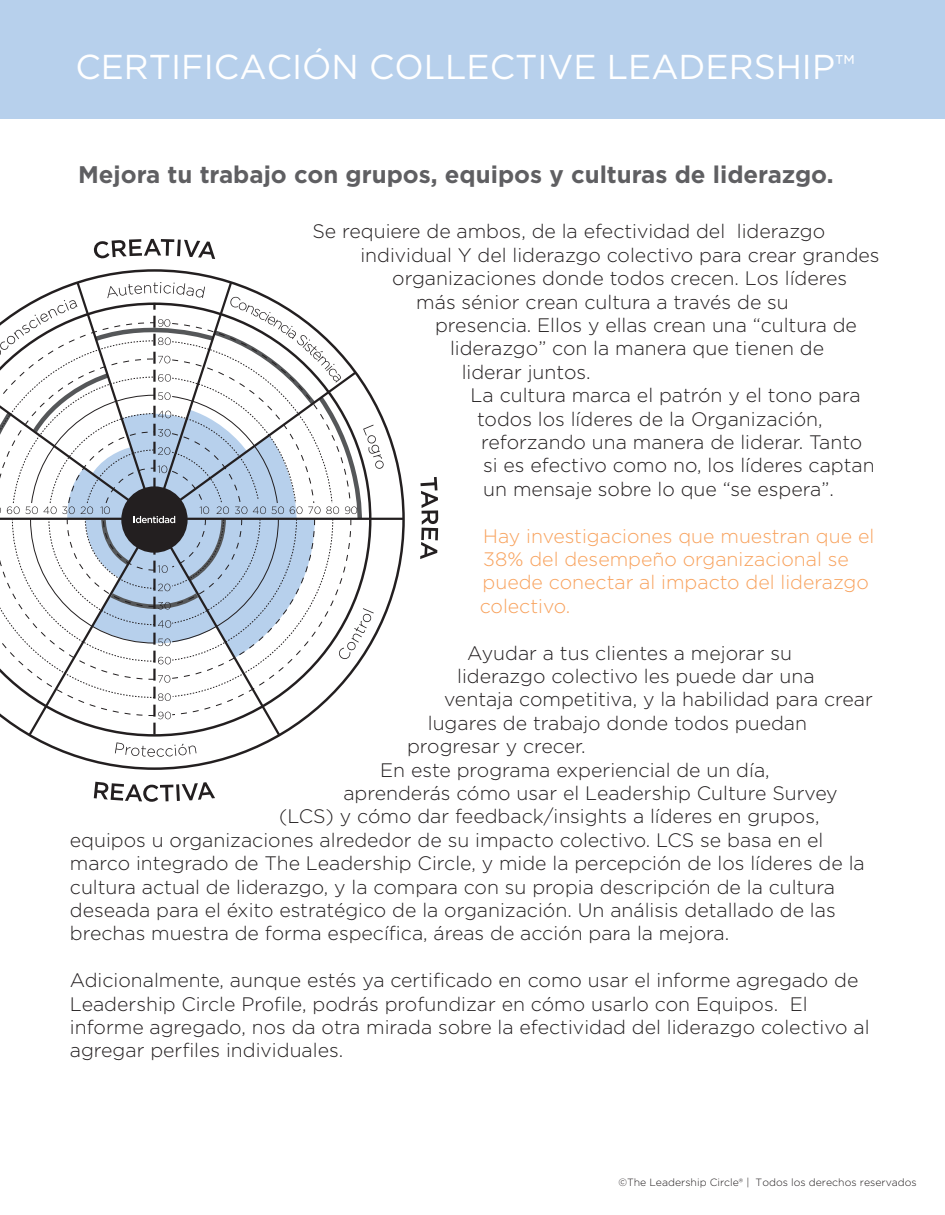
<style>
.page{position:relative;width:945px;height:1215px;background:#fff}
.page>*{position:absolute;margin:0;border:0;box-sizing:border-box;transform-origin:0 0}
.t1{font:34.5px "Gotham";color:#fff}
.t2{font:700 24px "Gotham";color:#5f5f62}
.t3{font:300 19.5px/23.4px "Gotham";color:#231f20}
.t4{font:300 19.5px/23.4px "Gotham";color:#f8a25d}
.t5{font:300 10.5px "Gotham";color:#231f20}
.s1{font-size:28.5px}
</style>
<div class="page">
<div style="left:0;top:0;width:945px;height:118px;background:#b7d0ec"></div>
<svg style="left:75px;top:269px;width:330px;height:501px"></svg>
<svg style="left:0;top:280px;width:384px;height:477px"></svg>
<svg style="left:93px;top:239px;width:122px;height:20px"></svg>
<svg style="left:420px;top:477px;width:18px;height:82px"></svg>
<svg style="left:94px;top:782px;width:121px;height:20px"></svg>
<h1 class="t1" style="left:75px;top:45px;width:781px">CERTIFICACIÓN COLLECTIVE LEADERSHIP<span class="s1">™</span></h1>
<p class="t2" style="left:78px;top:159px;width:757px">Mejora tu trabajo con grupos, equipos y culturas de liderazgo.</p>
<p class="t3" style="left:312px;top:219px;width:514px">Se requiere de ambos, de la efectividad del liderazgo</p>
<p class="t3" style="left:360px;top:243px;width:521px">individual Y del liderazgo colectivo para crear grandes</p>
<p class="t3" style="left:392px;top:266px;width:456px">organizaciones donde todos crecen. Los líderes</p>
<p class="t3" style="left:416px;top:290px;width:374px">más sénior crean cultura a través de su</p>
<p class="t3" style="left:435px;top:313px;width:423px">presencia. Ellos y ellas crean una “cultura de</p>
<p class="t3" style="left:450px;top:336px;width:376px">liderazgo” con la manera que tienen de</p>
<p class="t3" style="left:462px;top:360px;width:131px">liderar juntos.</p>
<p class="t3" style="left:471px;top:383px;width:392px">La cultura marca el patrón y el tono para</p>
<p class="t3" style="left:477px;top:407px;width:347px">todos los líderes de la Organización,</p>
<p class="t3" style="left:481px;top:430px;width:383px">reforzando una manera de liderar. Tanto</p>
<p class="t3" style="left:483px;top:453px;width:393px">si es efectivo como no, los líderes captan</p>
<p class="t3" style="left:483px;top:477px;width:352px">un mensaje sobre lo que “se espera”.</p>
<p class="t4" style="left:480px;top:524px;width:396px">Hay investigaciones que muestran que el<br>38% del desempeño organizacional se puede conectar al impacto del liderazgo colectivo.</p>
<p class="t3" style="left:467px;top:641px;width:326px">Ayudar a tus clientes a mejorar su</p>
<p class="t3" style="left:457px;top:664px;width:359px">liderazgo colectivo les puede dar una</p>
<p class="t3" style="left:444px;top:687px;width:430px">ventaja competitiva, y la habilidad para crear</p>
<p class="t3" style="left:428px;top:711px;width:381px">lugares de trabajo donde todos puedan</p>
<p class="t3" style="left:407px;top:734px;width:180px">progresar y crecer.</p>
<p class="t3" style="left:380px;top:758px;width:391px">En este programa experiencial de un día,</p>
<p class="t3" style="left:343px;top:781px;width:496px">aprenderás cómo usar el Leadership Culture Survey</p>
<p class="t3" style="left:279px;top:804px;width:542px">(LCS) y cómo dar feedback/insights a líderes en grupos,</p>
<p class="t3" style="left:70px;top:828px;width:755px">equipos u organizaciones alrededor de su impacto colectivo. LCS se basa en el</p>
<p class="t3" style="left:70px;top:851px;width:796px">marco integrado de The Leadership Circle, y mide la percepción de los líderes de la</p>
<p class="t3" style="left:70px;top:875px;width:767px">cultura actual de liderazgo, y la compara con su propia descripción de la cultura</p>
<p class="t3" style="left:70px;top:898px;width:767px">deseada para el éxito estratégico de la organización. Un análisis detallado de las</p>
<p class="t3" style="left:70px;top:921px;width:661px">brechas muestra de forma específica, áreas de acción para la mejora.</p>
<p class="t3" style="left:70px;top:968px;width:801px">Adicionalmente, aunque estés ya certificado en como usar el informe agregado de Leadership Circle Profile, podrás profundizar en cómo usarlo con Equipos. El informe agregado, nos da otra mirada sobre la efectividad del liderazgo colectivo al agregar perfiles individuales.</p>
<p class="t5" style="left:619px;top:1176px;width:300px">©The Leadership Circle® | Todos los derechos reservados</p>
</div>
